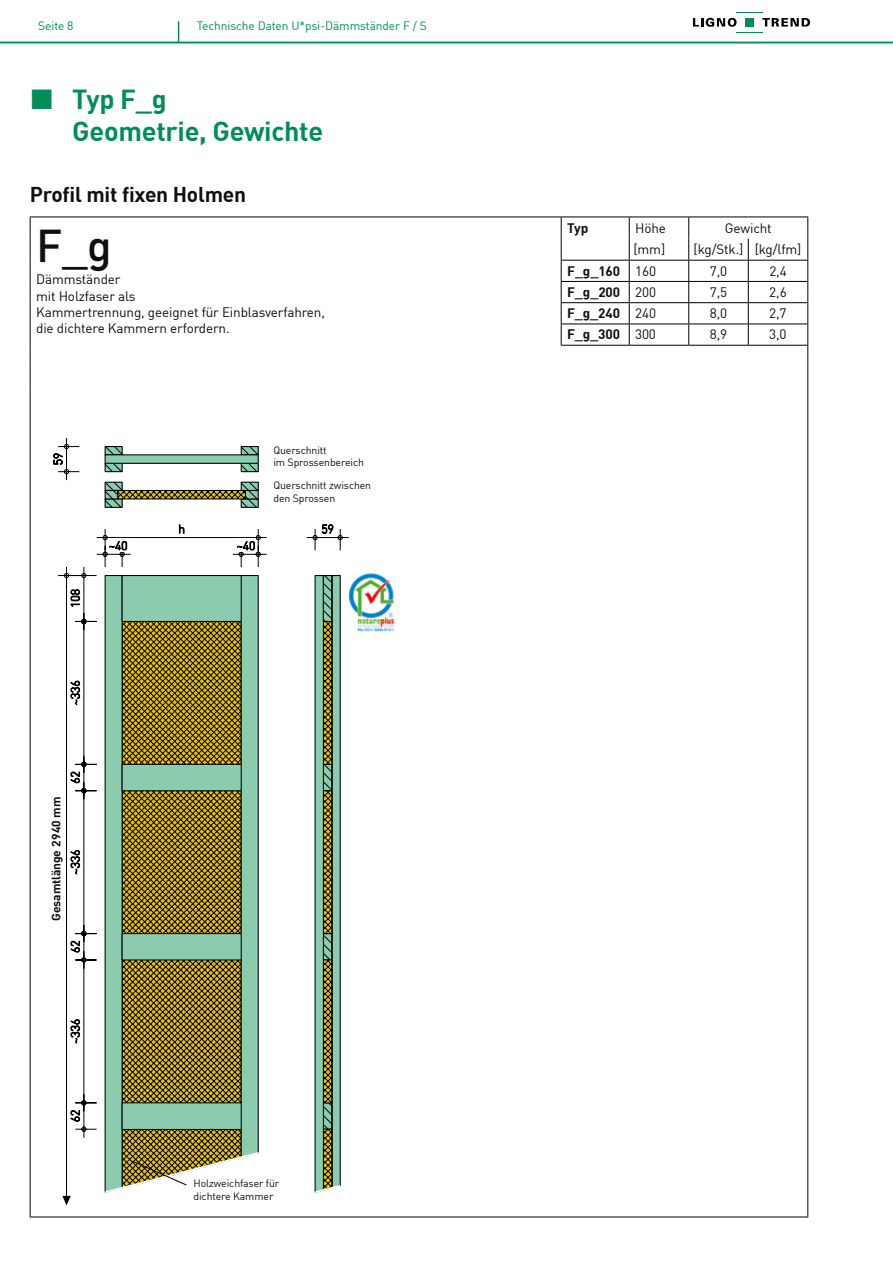
<style>
.page{position:relative;width:893px;height:1263px;background:#fff}
.page>*{position:absolute;margin:0;border:0;box-sizing:border-box;transform-origin:0 0}
.t1{font:500 45px "DIN";color:#0c100e}
.t2{font:700 27px/32.4px "DIN";letter-spacing:-.01em;color:#008d58}
.t3{font:700 21px "DIN";letter-spacing:-.01em;color:#0c100e}
.t4{font:13.5px/16.2px "DIN";letter-spacing:-.01em;color:#0c100e}
.t5{font:700 13.5px "DIN";letter-spacing:-.01em;color:#0c100e}
.t6{font:12px "DIN";letter-spacing:-.01em;color:#008d58}
.t7{font:300 12px "DIN";letter-spacing:-.01em;color:#000}
.t8{font:700 12px "DIN";letter-spacing:-.01em;color:#0c100e}
.t9{font:10.5px/12.6px "DIN";letter-spacing:-.01em;color:#0c100e}
.s1{font-weight:400}
</style>
<div class="page">
<svg style="left:58px;top:438px;width:291px;height:758px"></svg>
<div style="left:108px;top:539px;width:20px;height:13px;background:#fff"></div>
<div style="left:68px;top:588px;width:13px;height:21px;background:#fff"></div>
<div style="left:68px;top:1109px;width:13px;height:14px;background:#fff"></div>
<div style="left:68px;top:1018px;width:13px;height:27px;background:#fff"></div>
<div style="left:68px;top:940px;width:13px;height:14px;background:#fff"></div>
<div style="left:68px;top:849px;width:13px;height:26px;background:#fff"></div>
<div style="left:68px;top:770px;width:13px;height:15px;background:#fff"></div>
<div style="left:68px;top:679px;width:13px;height:27px;background:#fff"></div>
<div style="left:177px;top:522px;width:9px;height:13px;background:#fff"></div>
<div style="left:236px;top:539px;width:20px;height:13px;background:#fff"></div>
<div style="left:320px;top:522px;width:15px;height:13px;background:#fff"></div>
<div style="left:51px;top:452px;width:13px;height:14px;background:#fff"></div>
<svg style="left:62px;top:1196px;width:9px;height:9px"></svg>
<img style="left:348px;top:572px;width:48px;height:60px">
<svg style="left:178px;top:21px;width:1px;height:21px"></svg>
<svg style="left:693px;top:12px;width:117px;height:21px"></svg>
<div style="left:745px;top:18px;width:9px;height:9px;background:#008d58"></div>
<hr style="left:0;top:42px;width:893px;height:1px;background:#008d58">
<hr style="left:30px;top:217px;width:531px;height:1px;background:#000">
<hr style="left:561px;top:217px;width:68px;height:1px;background:#000">
<hr style="left:629px;top:217px;width:60px;height:1px;background:#000">
<hr style="left:689px;top:217px;width:59px;height:1px;background:#000">
<hr style="left:748px;top:217px;width:60px;height:1px;background:#000">
<hr style="left:561px;top:260px;width:68px;height:1px;background:#000">
<hr style="left:629px;top:260px;width:60px;height:1px;background:#000">
<hr style="left:689px;top:260px;width:59px;height:1px;background:#000">
<hr style="left:748px;top:260px;width:60px;height:1px;background:#000">
<hr style="left:561px;top:281px;width:68px;height:1px;background:#000">
<hr style="left:629px;top:281px;width:60px;height:1px;background:#000">
<hr style="left:689px;top:281px;width:59px;height:1px;background:#000">
<hr style="left:748px;top:281px;width:60px;height:1px;background:#000">
<hr style="left:561px;top:302px;width:68px;height:1px;background:#000">
<hr style="left:629px;top:302px;width:60px;height:1px;background:#000">
<hr style="left:689px;top:302px;width:59px;height:1px;background:#000">
<hr style="left:748px;top:302px;width:60px;height:1px;background:#000">
<hr style="left:561px;top:324px;width:68px;height:1px;background:#000">
<hr style="left:629px;top:324px;width:60px;height:1px;background:#000">
<hr style="left:689px;top:324px;width:59px;height:1px;background:#000">
<hr style="left:748px;top:324px;width:60px;height:1px;background:#000">
<hr style="left:561px;top:345px;width:68px;height:1px;background:#000">
<hr style="left:629px;top:345px;width:60px;height:1px;background:#000">
<hr style="left:689px;top:345px;width:59px;height:1px;background:#000">
<hr style="left:748px;top:345px;width:60px;height:1px;background:#000">
<hr style="left:30px;top:388px;width:1px;height:828px;background:#000">
<hr style="left:807px;top:388px;width:1px;height:828px;background:#000">
<hr style="left:30px;top:1216px;width:531px;height:1px;background:#000">
<hr style="left:561px;top:1216px;width:68px;height:1px;background:#000">
<hr style="left:629px;top:1216px;width:60px;height:1px;background:#000">
<hr style="left:689px;top:1216px;width:59px;height:1px;background:#000">
<hr style="left:748px;top:1216px;width:60px;height:1px;background:#000">
<svg style="left:561px;top:217px;width:1px;height:128px"></svg>
<svg style="left:629px;top:217px;width:1px;height:128px"></svg>
<svg style="left:688px;top:217px;width:1px;height:128px"></svg>
<svg style="left:748px;top:239px;width:1px;height:106px"></svg>
<svg style="left:807px;top:217px;width:1px;height:171px"></svg>
<svg style="left:30px;top:217px;width:1px;height:171px"></svg>
<svg style="left:104px;top:574px;width:156px;height:620px;background:#838c48"></svg>
<p class="t6" style="left:38px;top:18px;width:37px">Seite 8</p>
<p class="t6" style="left:197px;top:18px;width:232px">Technische Daten U*psi-Dämmständer F / S</p>
<h2 class="t2" style="left:72px;top:81px;width:252px">Typ F_g<br>Geometrie, Gewichte</h2>
<h3 class="t3" style="left:30px;top:181px;width:218px">Profil mit fixen Holmen</h3>
<h1 class="t1" style="left:36px;top:217px;width:77px">F_g</h1>
<p class="t4" style="left:36px;top:271px;width:290px">Dämmständer<br>mit Holzfaser als<br>Kammertrennung, geeignet für Einblasverfahren, die dichtere Kammern erfordern.</p>
<p class="t7" style="left:51px;top:465px;width:14px;rotate:-90deg">59</p>
<p class="t7" style="left:68px;top:608px;width:20px;rotate:-90deg">108</p>
<p class="t7" style="left:109px;top:538px;width:20px">~40</p>
<p class="t7" style="left:68px;top:705px;width:27px;rotate:-90deg">~336</p>
<p class="t8" style="left:48px;top:921px;width:125px;rotate:-90deg">Gesamtlänge 2940 mm</p>
<p class="t7" style="left:68px;top:784px;width:14px;rotate:-90deg">62</p>
<p class="t7" style="left:68px;top:875px;width:27px;rotate:-90deg">~336</p>
<p class="t7" style="left:68px;top:953px;width:14px;rotate:-90deg">62</p>
<p class="t7" style="left:68px;top:1044px;width:27px;rotate:-90deg">~336</p>
<p class="t7" style="left:68px;top:1122px;width:14px;rotate:-90deg">62</p>
<p class="t7" style="left:178px;top:522px;width:8px">h</p>
<p class="t7" style="left:237px;top:538px;width:20px">~40</p>
<p class="t9" style="left:273px;top:443px;width:92px">Querschnitt<br>im Sprossenbereich</p>
<p class="t9" style="left:273px;top:479px;width:99px">Querschnitt zwischen den Sprossen</p>
<p class="t7" style="left:321px;top:522px;width:14px">59</p>
<p class="t9" style="left:193px;top:1176px;width:87px">Holzweichfaser für dichtere Kammer</p>
<p class="t5" style="left:567px;top:219px;width:23px">Typ</p>
<p class="t4" style="left:635px;top:219px;width:32px">Höhe</p>
<p class="t4" style="left:725px;top:219px;width:48px">Gewicht</p>
<p class="t4" style="left:633px;top:241px;width:33px">[mm]</p>
<p class="t4" style="left:694px;top:241px;width:109px">[kg/Stk.] [kg/lfm]</p>
<p class="t5" style="left:567px;top:262px;width:90px">F_g_160 <span class="s1">160</span></p>
<p class="t4" style="left:710px;top:262px;width:19px">7,0</p>
<p class="t4" style="left:769px;top:262px;width:19px">2,4</p>
<p class="t5" style="left:567px;top:283px;width:90px">F_g_200 <span class="s1">200</span></p>
<p class="t4" style="left:710px;top:284px;width:19px">7,5</p>
<p class="t4" style="left:769px;top:284px;width:19px">2,6</p>
<p class="t5" style="left:567px;top:304px;width:90px">F_g_240 <span class="s1">240</span></p>
<p class="t4" style="left:710px;top:305px;width:19px">8,0</p>
<p class="t4" style="left:769px;top:305px;width:19px">2,7</p>
<p class="t5" style="left:567px;top:326px;width:90px">F_g_300 <span class="s1">300</span></p>
<p class="t4" style="left:710px;top:326px;width:19px">8,9</p>
<p class="t4" style="left:769px;top:326px;width:19px">3,0</p>
</div>
